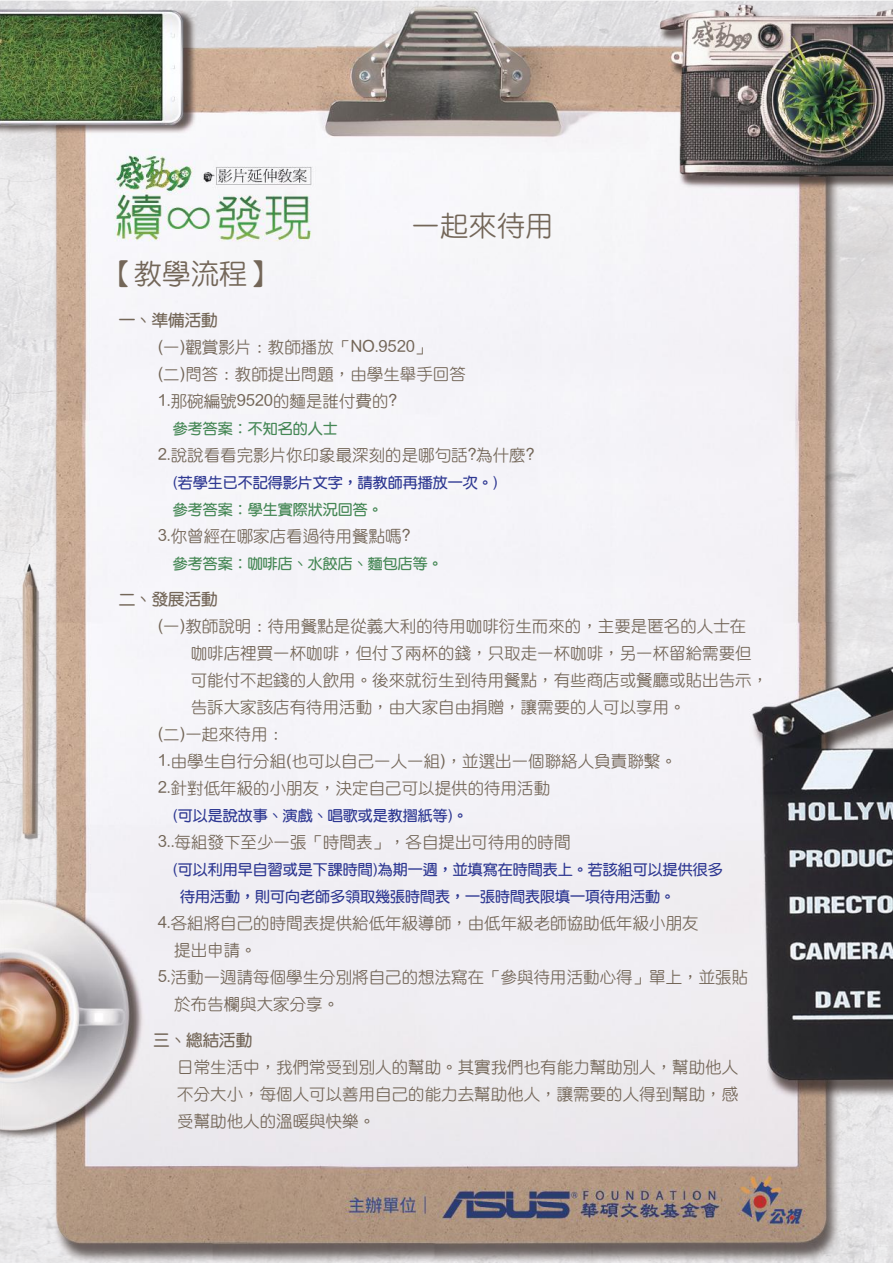
<style>
.page{position:relative;width:893px;height:1263px;background:#fff}
.page>*{position:absolute;margin:0;border:0;box-sizing:border-box;transform-origin:0 0}
.t1{font:28.5px "Ht Wang Medium Round";color:#736658}
.t2{font:16.5px/27px "Ht Wang Medium Round";color:#736658}
.t3{font:16.5px "Ht Wang Bold Round";color:#736658}
.t4{font:15px/27px "Ht Wang Bold Round";color:#2e3892}
.t5{font:15px "Ht Wang Bold Round";color:#458755}
</style>
<div class="page">
<img style="left:0;top:0;width:893px;height:1263px">
<h1 class="t1" style="left:411px;top:211px;width:144px">一起來待用</h1>
<h1 class="t1" style="left:105px;top:259px;width:172px">【教學流程】</h1>
<p class="t3" style="left:119px;top:312px;width:100px">一、準備活動</p>
<p class="t2" style="left:158px;top:334px;width:310px">(一)觀賞影片：教師播放「NO.9520」<br>(二)問答：教師提出問題，由學生舉手回答<br>1.那碗編號9520的麵是誰付費的?</p>
<p class="t5" style="left:173px;top:421px;width:167px">參考答案：不知名的人士</p>
<p class="t2" style="left:158px;top:442px;width:378px">2.說說看看完影片你印象最深刻的是哪句話?為什麼?</p>
<p class="t4" style="left:173px;top:469px;width:327px">(若學生已不記得影片文字，請教師再播放一次。)</p>
<p class="t5" style="left:173px;top:502px;width:212px">參考答案：學生實際狀況回答。</p>
<p class="t2" style="left:158px;top:523px;width:254px">3.你曾經在哪家店看過待用餐點嗎?</p>
<p class="t5" style="left:173px;top:556px;width:272px">參考答案：咖啡店、水餃店、麵包店等。</p>
<p class="t3" style="left:119px;top:591px;width:100px">二、發展活動</p>
<p class="t2" style="left:158px;top:613px;width:590px">(一)教師說明：待用餐點是從義大利的待用咖啡衍生而來的，主要是匿名的人士在</p>
<p class="t2" style="left:191px;top:640px;width:562px">咖啡店裡買一杯咖啡，但付了兩杯的錢，只取走一杯咖啡，另一杯留給需要但</p>
<p class="t2" style="left:191px;top:667px;width:579px">可能付不起錢的人飲用。後來就衍生到待用餐點，有些商店或餐廳或貼出告示，</p>
<p class="t2" style="left:191px;top:694px;width:496px">告訴大家該店有待用活動，由大家自由捐贈，讓需要的人可以享用。</p>
<p class="t2" style="left:158px;top:721px;width:128px">(二)一起來待用：</p>
<p class="t2" style="left:158px;top:748px;width:521px">1.由學生自行分組(也可以自己一人一組)，並選出一個聯絡人負責聯繫。</p>
<p class="t2" style="left:158px;top:775px;width:394px">2.針對低年級的小朋友，決定自己可以提供的待用活動</p>
<p class="t4" style="left:173px;top:802px;width:297px">(可以是說故事、演戲、唱歌或是教摺紙等)。</p>
<p class="t2" style="left:158px;top:829px;width:414px">3..每組發下至少一張「時間表」，各自提出可待用的時間</p>
<p class="t4" style="left:180px;top:856px;width:544px;text-indent:-8px">(可以利用早自習或是下課時間)為期一週，並填寫在時間表上。若該組可以提供很多待用活動，則可向老師多領取幾張時間表，一張時間表限填一項待用活動。</p>
<p class="t2" style="left:158px;top:910px;width:542px">4.各組將自己的時間表提供給低年級導師，由低年級老師協助低年級小朋友</p>
<p class="t2" style="left:174px;top:937px;width:84px">提出申請。</p>
<p class="t2" style="left:158px;top:964px;width:592px">5.活動一週請每個學生分別將自己的想法寫在「參與待用活動心得」單上，並張貼</p>
<p class="t2" style="left:174px;top:991px;width:166px">於布告欄與大家分享。</p>
<p class="t3" style="left:153px;top:1032px;width:100px">三、總結活動</p>
<p class="t2" style="left:177px;top:1054px;width:562px;text-align:justify">日常生活中，我們常受到別人的幫助。其實我們也有能力幫助別人，幫助他人不分大小，每個人可以善用自己的能力去幫助他人，讓需要的人得到幫助，感受幫助他人的溫暖與快樂。</p>
</div>
